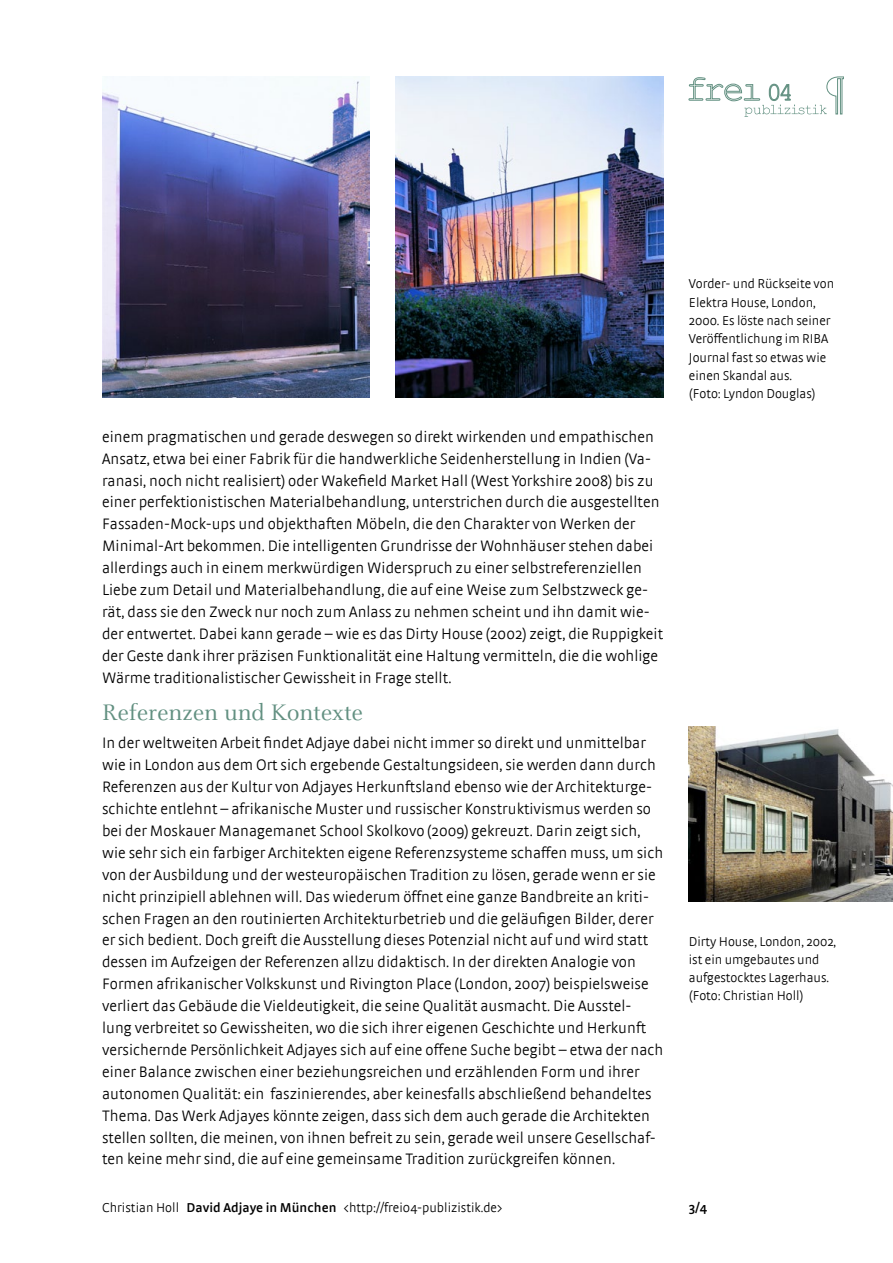
<style>
.page{position:relative;width:893px;height:1263px;background:#fff}
.page>*{position:absolute;margin:0;border:0;box-sizing:border-box;transform-origin:0 0}
.t1{font:24.75px "Celeste";color:#629081}
.t2{font:300 15.9px/21.9px "Strada";letter-spacing:.005em;color:#000}
.t3{font:300 13.5px/18.3px "Strada";color:#000}
.t4{font:600 13.5px "Strada";color:#000}
.s1{font-weight:600}
</style>
<div class="page">
<svg style="left:689px;top:77px;width:155px;height:40px"></svg>
<img style="left:395px;top:77px;width:268px;height:321px">
<img style="left:689px;top:726px;width:204px;height:176px">
<img style="left:102px;top:80px;width:268px;height:318px">
<p class="t2" style="left:102px;top:425px;width:563px">einem pragmatischen und gerade deswegen so direkt wirkenden und empathischen Ansatz, etwa bei einer Fabrik für die handwerkliche Seidenherstellung in Indien (Va&shy;ranasi, noch nicht realisiert) oder Wakefield Market Hall (West Yorkshire 2008) bis zu einer perfektionistischen Materialbehandlung, unterstrichen durch die ausgestellten Fassaden-Mock-ups und objekthaften Möbeln, die den Charakter von Werken der Minimal-Art bekommen. Die intelligenten Grundrisse der Wohnhäuser stehen dabei allerdings auch in einem merkwürdigen Widerspruch zu einer selbstreferenziellen Liebe zum Detail und Materialbehandlung, die auf eine Weise zum Selbstzweck ge&shy;rät, dass sie den Zweck nur noch zum Anlass zu nehmen scheint und ihn damit wie&shy;der entwertet. Dabei kann gerade – wie es das Dirty House (2002) zeigt, die Ruppigkeit der Geste dank ihrer präzisen Funktionalität eine Haltung vermitteln, die die wohlige Wärme traditionalistischer Gewissheit in Frage stellt.</p>
<h1 class="t1" style="left:102px;top:700px;width:262px">Referenzen und Kontexte</h1>
<p class="t2" style="left:102px;top:732px;width:563px">In der weltweiten Arbeit findet Adjaye dabei nicht immer so direkt und unmittelbar wie in London aus dem Ort sich ergebende Gestaltungsideen, sie werden dann durch Referenzen aus der Kultur von Adjayes Herkunftsland ebenso wie der Architekturge&shy;schichte entlehnt – afrikanische Muster und russischer Konstruktivismus werden so bei der Moskauer Managemanet School Skolkovo (2009) gekreuzt. Darin zeigt sich, wie sehr sich ein farbiger Architekten eigene Referenzsysteme schaffen muss, um sich von der Ausbildung und der westeuropäischen Tradition zu lösen, gerade wenn er sie nicht prinzipiell ablehnen will. Das wiederum öffnet eine ganze Bandbreite an kriti&shy;schen Fragen an den routinierten Architekturbetrieb und die geläufigen Bilder, derer er sich bedient. Doch greift die Ausstellung dieses Potenzial nicht auf und wird statt dessen im Aufzeigen der Referenzen allzu didaktisch. In der direkten Analogie von Formen afrikanischer Volkskunst und Rivington Place (London, 2007) beispielsweise verliert das Gebäude die Vieldeutigkeit, die seine Qualität ausmacht. Die Ausstel&shy;lung verbreitet so Gewissheiten, wo die sich ihrer eigenen Geschichte und Herkunft versichernde Persönlichkeit Adjayes sich auf eine offene Suche begibt – etwa der nach einer Balance zwischen einer beziehungsreichen und erzählenden Form und ihrer autonomen Qualität: ein faszinierendes, aber keinesfalls abschließend behandeltes Thema. Das Werk Adjayes könnte zeigen, dass sich dem auch gerade die Architekten stellen sollten, die meinen, von ihnen befreit zu sein, gerade weil unsere Gesellschaf&shy;ten keine mehr sind, die auf eine gemeinsame Tradition zurückgreifen können.</p>
<p class="t3" style="left:689px;top:275px;width:147px">Vorder- und Rückseite von<br>Elektra House, London,<br>2000. Es löste nach seiner<br>Veröffentlichung im RIBA<br>Journal fast so etwas wie einen Skandal aus.<br>(Foto: Lyndon Douglas)</p>
<p class="t3" style="left:689px;top:932px;width:149px">Dirty House, London, 2002, ist ein umgebautes und aufgestocktes Lagerhaus. (Foto: Christian Holl)</p>
<p class="t3" style="left:102px;top:1198px;width:402px">Christian Holl <span class="s1">David Adjaye in München</span> &lt;http://frei04-publizistik.de&gt;</p>
<p class="t4" style="left:689px;top:1199px;width:20px">3/4</p>
</div>
